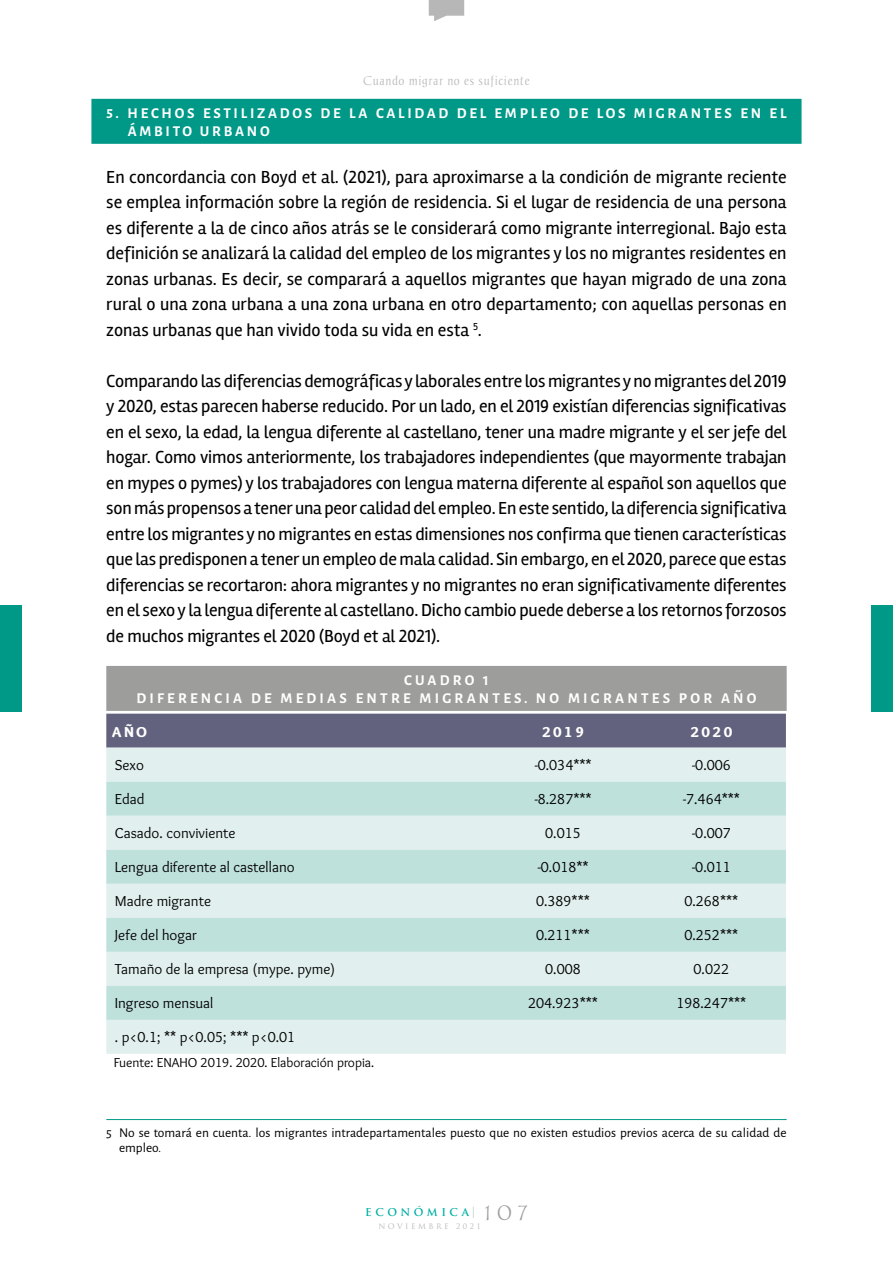
<style>
.page{position:relative;width:893px;height:1263px;background:#fff}
.page>*{position:absolute;margin:0;border:0;box-sizing:border-box;transform-origin:0 0}
.t1{font:18px/25.5px "Rambla";letter-spacing:-.01em;color:#000;text-align:justify}
.t2{font:15px "Overlock";color:#000}
.t3{font:700 15px/18px "Alegreya Sans";letter-spacing:.18em;color:#fff}
.t4{font:700 15px/18px "Alegreya Sans";letter-spacing:.215em;color:#fff;text-align:center}
.t5{font:900 15px "Overlock";letter-spacing:.165em;color:#fff}
.t6{font:13.5px/15px "Alegreya Sans";color:#000}
.t7{font:13.5px "Overlock";color:#000}
.t8{font:10.5px "Chantelli Antiqua";letter-spacing:.05em;color:#b8b7b7}
.t9{font:700 10.5px "Trajan Pro";letter-spacing:.33em;color:#01b0a5}
.t10{font:7.5px "Trajan Pro";letter-spacing:.335em;color:#b8b7b7}
.s1{font-family:"Chantelli Antiqua";font-weight:400;color:#b8b7b7}
.s2{font-family:"Chantelli Antiqua";font-weight:400;font-size:18px;color:#9d9d9c}
</style>
<div class="page">
<div style="left:872px;top:605px;width:21px;height:106px;background:#009987"></div>
<div style="left:0;top:605px;width:21px;height:106px;background:#009987"></div>
<svg style="left:429px;top:0;width:35px;height:21px"></svg>
<div style="left:91px;top:99px;width:710px;height:45px;background:#009987"></div>
<div style="left:106px;top:666px;width:681px;height:45px;background:#9d9d9c"></div>
<div style="left:106px;top:714px;width:680px;height:34px;background:#63627e"></div>
<div style="left:106px;top:748px;width:680px;height:306px;background:#e1f0ee"></div>
<svg style="left:106px;top:782px;width:680px;height:238px;background:#cee7e4"></svg>
<hr style="left:106px;top:1119px;width:681px;height:1px;background:#009987">
<p class="t8" style="left:363px;top:74px;width:168px">Cuando migrar no es suficiente</p>
<p class="t3" style="left:128px;top:103px;width:660px;text-indent:-21px">5. HECHOS ESTILIZADOS DE LA CALIDAD DEL EMPLEO DE LOS MIGRANTES EN EL<br>ÁMBITO URBANO</p>
<p class="t1" style="left:106px;top:164px;width:682px">En concordancia con Boyd et al. (2021), para aproximarse a la condición de migrante reciente se emplea información sobre la región de residencia. Si el lugar de residencia de una persona es diferente a la de cinco años atrás se le considerará como migrante interregional. Bajo esta definición se analizará la calidad del empleo de los migrantes y los no migrantes residentes en zonas urbanas. Es decir, se comparará a aquellos migrantes que hayan migrado de una zona rural o una zona urbana a una zona urbana en otro departamento; con aquellas personas en zonas urbanas que han vivido toda su vida en esta <sup>5</sup>.</p>
<p class="t1" style="left:106px;top:368px;width:682px">Comparando las diferencias demográficas y laborales entre los migrantes y no migrantes del 2019 y 2020, estas parecen haberse reducido. Por un lado, en el 2019 existían diferencias significativas en el sexo, la edad, la lengua diferente al castellano, tener una madre migrante y el ser jefe del hogar. Como vimos anteriormente, los trabajadores independientes (que mayormente trabajan en mypes o pymes) y los trabajadores con lengua materna diferente al español son aquellos que son más propensos a tener una peor calidad del empleo. En este sentido, la diferencia significativa entre los migrantes y no migrantes en estas dimensiones nos confirma que tienen características que las predisponen a tener un empleo de mala calidad. Sin embargo, en el 2020, parece que estas diferencias se recortaron: ahora migrantes y no migrantes no eran significativamente diferentes en el sexo y la lengua diferente al castellano. Dicho cambio puede deberse a los retornos forzosos de muchos migrantes el 2020 (Boyd et al 2021).</p>
<p class="t4" style="left:136px;top:670px;width:622px">CUADRO 1<br>DIFERENCIA DE MEDIAS ENTRE MIGRANTES. NO MIGRANTES POR AÑO</p>
<p class="t5" style="left:112px;top:722px;width:36px">AÑO</p>
<p class="t5" style="left:542px;top:722px;width:43px">2019</p>
<p class="t5" style="left:690px;top:722px;width:43px">2020</p>
<p class="t2" style="left:115px;top:756px;width:31px">Sexo</p>
<p class="t2" style="left:534px;top:756px;width:59px">-0.034***</p>
<p class="t2" style="left:692px;top:756px;width:41px">-0.006</p>
<p class="t2" style="left:115px;top:790px;width:31px">Edad</p>
<p class="t2" style="left:534px;top:790px;width:59px">-8.287***</p>
<p class="t2" style="left:683px;top:790px;width:59px">-7.464***</p>
<p class="t2" style="left:115px;top:824px;width:122px">Casado. conviviente</p>
<p class="t2" style="left:545px;top:824px;width:37px">0.015</p>
<p class="t2" style="left:692px;top:824px;width:41px">-0.007</p>
<p class="t2" style="left:115px;top:858px;width:181px">Lengua diferente al castellano</p>
<p class="t2" style="left:537px;top:858px;width:53px">-0.018**</p>
<p class="t2" style="left:692px;top:858px;width:41px">-0.011</p>
<p class="t2" style="left:115px;top:892px;width:98px">Madre migrante</p>
<p class="t2" style="left:536px;top:892px;width:55px">0.389***</p>
<p class="t2" style="left:684px;top:892px;width:55px">0.268***</p>
<p class="t2" style="left:115px;top:926px;width:84px">Jefe del hogar</p>
<p class="t2" style="left:536px;top:926px;width:55px">0.211***</p>
<p class="t2" style="left:684px;top:926px;width:55px">0.252***</p>
<p class="t2" style="left:115px;top:960px;width:222px">Tamaño de la empresa (mype. pyme)</p>
<p class="t2" style="left:545px;top:960px;width:37px">0.008</p>
<p class="t2" style="left:694px;top:960px;width:37px">0.022</p>
<p class="t2" style="left:115px;top:994px;width:100px">Ingreso mensual</p>
<p class="t2" style="left:528px;top:994px;width:71px">204.923***</p>
<p class="t2" style="left:676px;top:994px;width:71px">198.247***</p>
<p class="t2" style="left:115px;top:1028px;width:182px">. p&lt;0.1; ** p&lt;0.05; *** p&lt;0.01</p>
<p class="t7" style="left:114px;top:1055px;width:262px">Fuente: ENAHO 2019. 2020. Elaboración propia.</p>
<p class="t6" style="left:119px;top:1124px;width:669px;text-indent:-13px">5 No se tomará en cuenta. los migrantes intradepartamentales puesto que no existen estudios previos acerca de su calidad de empleo.</p>
<p class="t9" style="left:365px;top:1205px;width:164px">ECONÓMICA<span class="s1">|</span> <span class="s2">107</span></p>
<p class="t10" style="left:378px;top:1222px;width:104px">NOVIEMBRE 2021</p>
</div>
